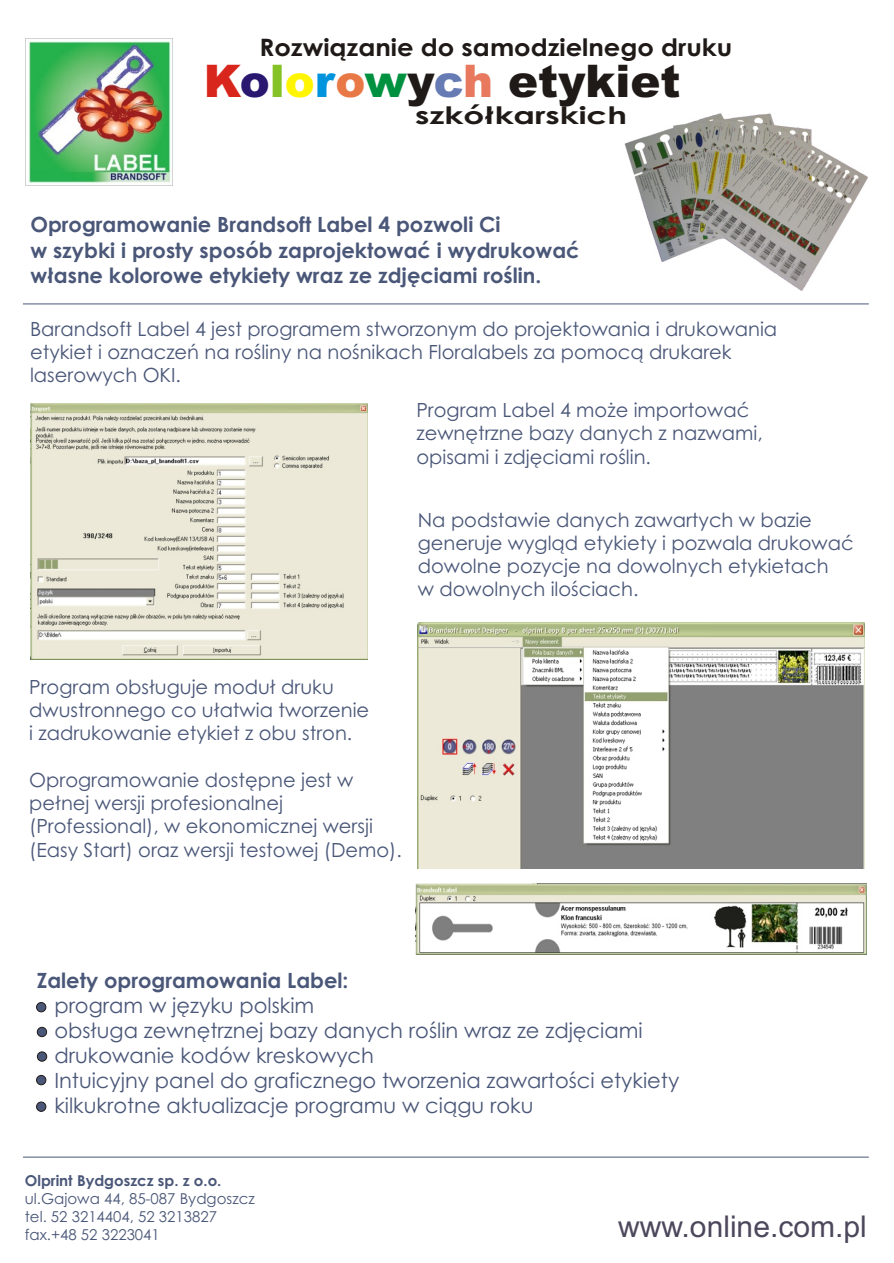
<style>
.page{position:relative;width:894px;height:1263px;background:#fff}
.page>*{position:absolute;margin:0;border:0;box-sizing:border-box;transform-origin:0 0}
.t1{font:900 45px "Arial";color:#1f1a17}
.t2{font:30px "Arial";color:#4d475c}
.t3{font:700 24px "Century Gothic";color:#1f1a17;scale:1.07 1}
.t4{font:700 24px "Century Gothic";color:#1f1a17;scale:1.36 1}
.t5{font:21px/25px "Century Gothic";color:#4a5778}
.t6{font:700 21px/25.5px "Century Gothic";color:#4a5778}
.t7{font:19.5px/23.2px "Century Gothic";color:#4a5778}
.t8{font:15px/17.9px "Century Gothic";color:#4a5778}
.t9{font:700 15px "Century Gothic";color:#4a5778}
.s1{color:#d9261c}
.s2{color:#291770}
.s3{color:#85c226}
.s4{color:#fff500}
.s5{color:#0094de}
.s6{color:#e87845}
.s7{color:#009140}
.s8{color:#667ab3}
.s9{color:#e8785e}
</style>
<div class="page">
<img style="left:624px;top:113px;width:244px;height:178px">
<img style="left:26px;top:38px;width:147px;height:147px">
<div style="left:36px;top:1002px;width:10px;height:10px;background:#4a5778;border:1px solid #1f1a17;border-radius:50%"></div>
<div style="left:37px;top:1027px;width:10px;height:10px;background:#4a5778;border:1px solid #1f1a17;border-radius:50%"></div>
<div style="left:36px;top:1075px;width:10px;height:10px;background:#4a5778;border:1px solid #1f1a17;border-radius:50%"></div>
<div style="left:37px;top:1052px;width:10px;height:9px;background:#4a5778;border:1px solid #1f1a17;border-radius:50%"></div>
<div style="left:36px;top:1102px;width:10px;height:10px;background:#4a5778;border:1px solid #1f1a17;border-radius:50%"></div>
<img style="left:415px;top:883px;width:451px;height:72px">
<img style="left:30px;top:404px;width:338px;height:256px">
<img style="left:418px;top:622px;width:447px;height:246px">
<hr style="left:23px;top:1157px;width:846px;height:1px;background:#4a5778">
<hr style="left:23px;top:304px;width:846px;height:1px;background:#4a5778">
<p class="t3" style="left:259px;top:38px;width:443px">Rozwi¹zanie do samodzielnego druku</p>
<h1 class="t1" style="left:204px;top:64px;width:478px"><span class="s1">K</span><span class="s2">o</span><span class="s3">l</span><span class="s4">o</span><span class="s5">r</span><span class="s6">o</span><span class="s7">w</span>y<span class="s8">c</span><span class="s9">h</span> etykiet</h1>
<p class="t4" style="left:415px;top:106px;width:157px">szkó³karskich</p>
<p class="t6" style="left:30px;top:214px;width:551px">Oprogramowanie Brandsoft Label 4 pozwoli Ci<br>w szybki i prosty sposób zaprojektowaæ i wydrukowaæ w³asne kolorowe etykiety wraz ze zdjêciami roœlin.</p>
<p class="t7" style="left:30px;top:319px;width:749px">Barandsoft Label 4 jest programem stworzonym do projektowania i drukowania etykiet i oznaczeñ na roœliny na noœnikach Floralabels za pomoc¹ drukarek laserowych OKI.</p>
<p class="t7" style="left:416px;top:400px;width:348px">Program Label 4 mo¿e importowaæ zewnêtrzne bazy danych z nazwami, opisami i zdjêciami roœlin.</p>
<p class="t7" style="left:418px;top:510px;width:437px">Na podstawie danych zawartych w bazie generuje wygl¹d etykiety i pozwala drukowaæ dowolne pozycje na dowolnych etykietach<br>w dowolnych iloœciach.</p>
<p class="t7" style="left:29px;top:677px;width:342px">Program obs³uguje modu³ druku dwustronnego co u³atwia tworzenie i zadrukowanie etykiet z obu stron.</p>
<p class="t7" style="left:29px;top:770px;width:374px">Oprogramowanie dostêpne jest w pe³nej wersji profesionalnej (Professional), w ekonomicznej wersji (Easy Start) oraz wersji testowej (Demo).</p>
<p class="t6" style="left:37px;top:969px;width:313px">Zalety oprogramowania Label:</p>
<p class="t5" style="left:54px;top:995px;width:626px">program w jêzyku polskim<br>obs³uga zewnêtrznej bazy danych roœlin wraz ze zdjêciami drukowanie kodów kreskowych<br>Intuicyjny panel do graficznego tworzenia zawartoœci etykiety kilkukrotne aktualizacje programu w ci¹gu roku</p>
<p class="t9" style="left:25px;top:1175px;width:198px">Olprint Bydgoszcz sp. z o.o.</p>
<p class="t8" style="left:25px;top:1191px;width:231px">ul.Gajowa 44, 85-087 Bydgoszcz tel. 52 3214404, 52 3213827 fax.+48 52 3223041</p>
<h2 class="t2" style="left:618px;top:1216px;width:250px">www.online.com.pl</h2>
</div>
